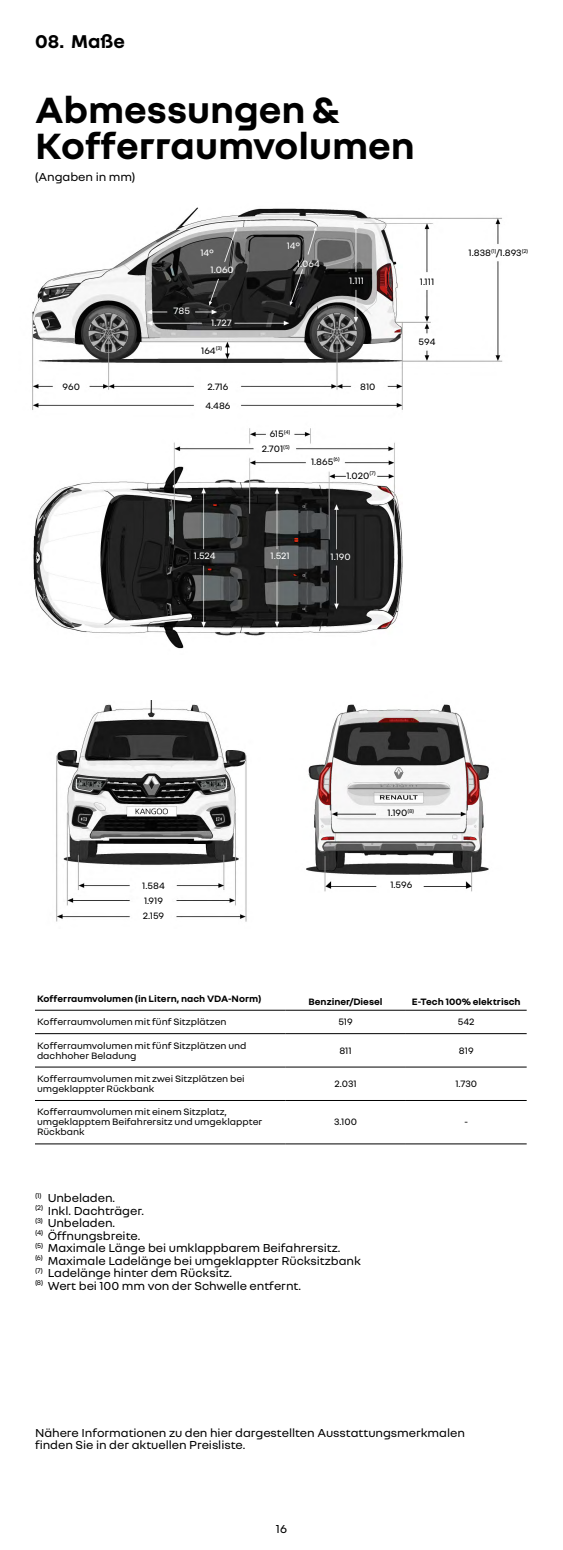
<style>
.page{position:relative;width:563px;height:1550px;background:#fff}
.page>*{position:absolute;margin:0;border:0;box-sizing:border-box;transform-origin:0 0}
.t1{font:700 39.5px/36px "Nouvel R";color:#000}
.t2{font:700 20px "Nouvel R";color:#000}
.t3{font:12.5px/12.5px "Nouvel R";letter-spacing:-.005em;color:#000}
.t4{font:10px/10px "Nouvel R";color:#000}
.t5{font:700 10px "Nouvel R";color:#000}
.t6{font:9.95px/15.4px "Nouvel R";color:#000}
.t7{font:9.95px "Nouvel R";letter-spacing:-.005em;color:#fff}
</style>
<div class="page">
<img style="left:32px;top:207px;width:471px;height:442px">
<hr style="left:35px;top:1066px;width:250px;height:1px;background:#000">
<hr style="left:35px;top:1010px;width:250px;height:1px;background:#000">
<hr style="left:285px;top:1010px;width:121px;height:1px;background:#000">
<hr style="left:406px;top:1010px;width:120px;height:1px;background:#000">
<hr style="left:35px;top:1033px;width:250px;height:1px;background:#000">
<hr style="left:285px;top:1033px;width:121px;height:1px;background:#000">
<hr style="left:406px;top:1033px;width:120px;height:1px;background:#000">
<hr style="left:285px;top:1066px;width:121px;height:1px;background:#000">
<hr style="left:406px;top:1066px;width:120px;height:1px;background:#000">
<hr style="left:35px;top:1100px;width:250px;height:1px;background:#000">
<hr style="left:285px;top:1100px;width:121px;height:1px;background:#000">
<hr style="left:406px;top:1100px;width:120px;height:1px;background:#000">
<hr style="left:35px;top:1143px;width:250px;height:1px;background:#000">
<hr style="left:285px;top:1143px;width:121px;height:1px;background:#000">
<hr style="left:406px;top:1143px;width:120px;height:1px;background:#000">
<img style="left:56px;top:700px;width:191px;height:222px">
<img style="left:306px;top:704px;width:184px;height:188px">
<h2 class="t2" style="left:35px;top:28px;width:91px">08. Maße</h2>
<h1 class="t1" style="left:35px;top:90px;width:381px">Abmessungen &amp;<br>Kofferraumvolumen</h1>
<p class="t3" style="left:35px;top:170px;width:102px">(Angaben in mm)</p>
<p class="t7" style="left:200px;top:246px;width:15px">14°</p>
<p class="t7" style="left:210px;top:263px;width:25px">1.060</p>
<p class="t7" style="left:173px;top:305px;width:18px">785</p>
<p class="t7" style="left:211px;top:316px;width:22px">1.727</p>
<p class="t6" style="left:201px;top:342px;width:23px">164<sup>(3)</sup></p>
<p class="t6" style="left:63px;top:378px;width:19px">960</p>
<p class="t6" style="left:205px;top:376px;width:26px;line-height:18.9px">2.716<br>4.486</p>
<p class="t7" style="left:286px;top:239px;width:15px">14°</p>
<p class="t7" style="left:297px;top:257px;width:24px">1.064</p>
<p class="t7" style="left:349px;top:274px;width:16px">1.111</p>
<p class="t6" style="left:261px;top:426px;width:30px;line-height:14.8px;text-align:right">615<sup>(4)<br></sup>2.701<sup>(5)</sup></p>
<p class="t6" style="left:311px;top:453px;width:30px">1.865<sup>(6)</sup></p>
<p class="t6" style="left:360px;top:378px;width:17px">810</p>
<p class="t6" style="left:346px;top:467px;width:31px">1.020<sup>(7)</sup></p>
<p class="t7" style="left:194px;top:549px;width:23px">1.524</p>
<p class="t7" style="left:270px;top:549px;width:21px">1.521</p>
<p class="t7" style="left:330px;top:550px;width:22px">1.190</p>
<p class="t6" style="left:420px;top:274px;width:16px">1.111</p>
<p class="t6" style="left:418px;top:333px;width:18px">594</p>
<p class="t6" style="left:468px;top:245px;width:61px">1.838<sup>(1)</sup>/1.893<sup>(2)</sup></p>
<p class="t6" style="left:142px;top:877px;width:24px">1.584<br>1.919<br>2.159</p>
<p class="t6" style="left:387px;top:804px;width:28px">1.190<sup>(8)</sup></p>
<p class="t6" style="left:390px;top:876px;width:23px">1.596</p>
<p class="t5" style="left:37px;top:991px;width:226px">Kofferraumvolumen (in Litern, nach VDA-Norm)</p>
<p class="t5" style="left:308px;top:995px;width:76px">Benziner/Diesel</p>
<p class="t5" style="left:412px;top:995px;width:110px">E-Tech 100% elektrisch</p>
<p class="t4" style="left:37px;top:1016px;width:191px">Kofferraumvolumen mit fünf Sitzplätzen</p>
<p class="t4" style="left:338px;top:1016px;width:16px">519</p>
<p class="t4" style="left:458px;top:1016px;width:18px">542</p>
<p class="t4" style="left:37px;top:1039px;width:211px">Kofferraumvolumen mit fünf Sitzplätzen und dachhoher Beladung</p>
<p class="t4" style="left:339px;top:1044px;width:14px">811</p>
<p class="t4" style="left:459px;top:1044px;width:16px">819</p>
<p class="t4" style="left:37px;top:1073px;width:209px">Kofferraumvolumen mit zwei Sitzplätzen bei umgeklappter Rückbank</p>
<p class="t4" style="left:334px;top:1078px;width:24px">2.031</p>
<p class="t4" style="left:455px;top:1078px;width:23px">1.730</p>
<p class="t4" style="left:37px;top:1106px;width:227px">Kofferraumvolumen mit einem Sitzplatz, umgeklapptem Beifahrersitz und umgeklappter<br>Rückbank</p>
<p class="t4" style="left:334px;top:1116px;width:24px">3.100</p>
<p class="t4" style="left:464px;top:1116px;width:5px">-</p>
<p class="t3" style="left:35px;top:1190px;width:327px"><sup>(1)</sup> Unbeladen.<br><sup>(2)</sup> Inkl. Dachträger.<br><sup>(3)</sup> Unbeladen.<br><sup>(4)</sup> Öffnungsbreite.<br><sup>(5)</sup> Maximale Länge bei umklappbarem Beifahrersitz.<br><sup>(6)</sup> Maximale Ladelänge bei umgeklappter Rücksitzbank <sup>(7)</sup> Ladelänge hinter dem Rücksitz.<br><sup>(8)</sup> Wert bei 100 mm von der Schwelle entfernt.</p>
<p class="t3" style="left:35px;top:1425px;width:431px">Nähere Informationen zu den hier dargestellten Ausstattungsmerkmalen finden Sie in der aktuellen Preisliste.</p>
<p class="t3" style="left:276px;top:1521px;width:13px">16</p>
</div>
